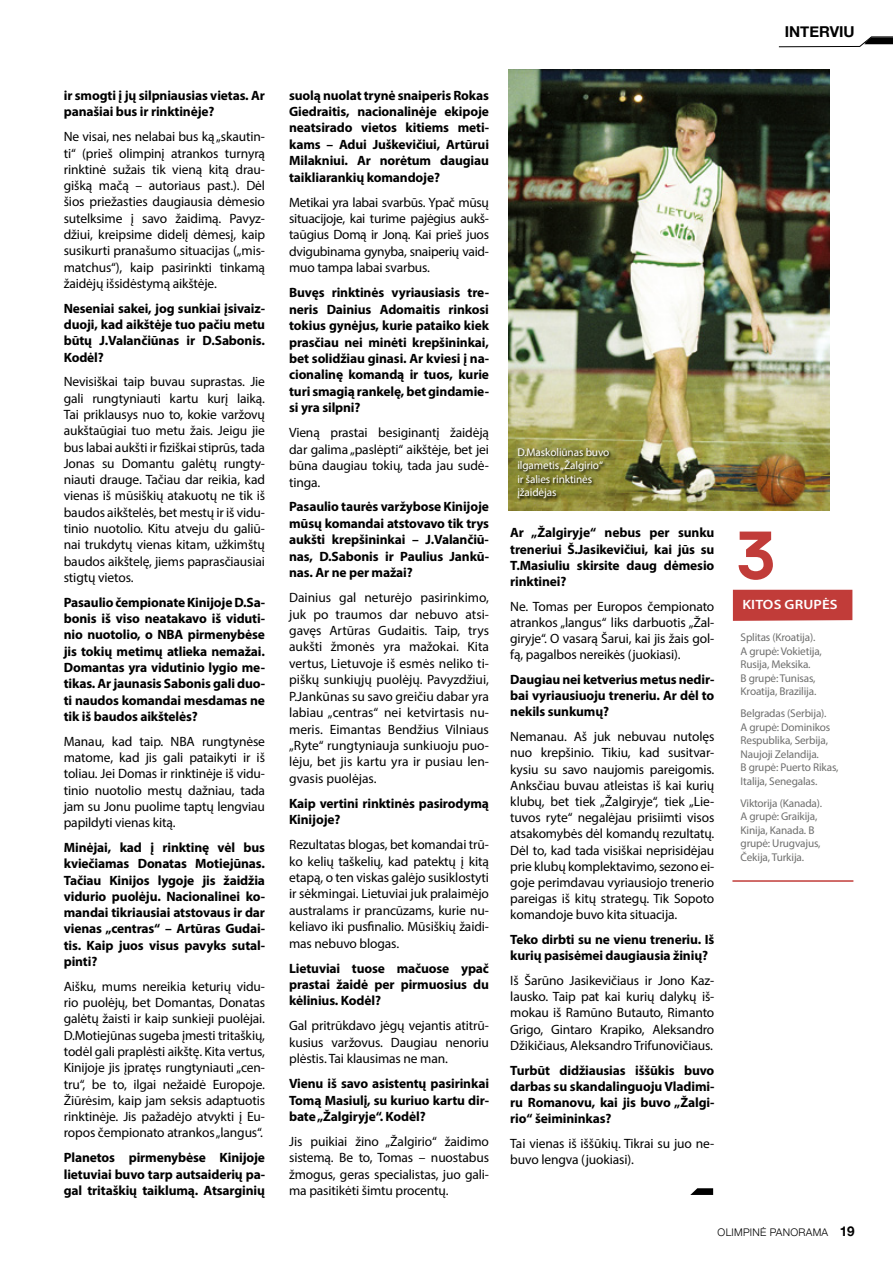
<style>
.page{position:relative;width:893px;height:1263px;background:#fff}
.page>*{position:absolute;margin:0;border:0;box-sizing:border-box;transform-origin:0 0}
.t1{font:66px "Axis";color:#c13c39}
.t2{font:700 15px "Helvetica Neue";color:#000}
.t3{font:13.5px/16.4px "Myriad Pro";letter-spacing:-.01em;color:#000;text-align:justify}
.t4{font:700 13.5px/16.5px "Myriad Pro";letter-spacing:-.01em;color:#000;text-align:justify}
.t5{font:600 13.5px "Myriad Pro";letter-spacing:.01em;color:#fff;scale:1.11 1}
.t6{font:11.25px/13.5px "Myriad Pro";letter-spacing:-.015em;color:#6f6f6e}
.t7{font:11.25px/13.5px "Myriad Pro";letter-spacing:-.01em;color:#fff}
.t8{font:300 10.5px "Helvetica Neue";letter-spacing:.025em;color:#000}
.s1{font-weight:700;font-size:13.5px}
</style>
<div class="page">
<svg style="left:778px;top:36px;width:115px;height:12px"></svg>
<svg style="left:690px;top:1188px;width:23px;height:7px"></svg>
<img style="left:509px;top:69px;width:320px;height:441px">
<div style="left:518px;top:447px;width:94px;height:54px;background:#000;opacity:.75"></div>
<div style="left:733px;top:590px;width:119px;height:31px;background:#c13c39"></div>
<hr style="left:732px;top:880px;width:121px;height:2px;background:#c13c39">
<p class="t4" style="left:64px;top:87px;width:203px">ir smogti į jų silpniausias vietas. Ar panašiai bus ir rinktinėje?</p>
<p class="t3" style="left:64px;top:128px;width:203px">Ne visai, nes nelabai bus ką „skautin&shy;ti“ (prieš olimpinį atrankos turnyrą rinktinė sužais tik vieną kitą drau&shy;gišką mačą – autoriaus past.). Dėl šios priežasties daugiausia dėmesio sutelksime į savo žaidimą. Pavyz&shy;džiui, kreipsime didelį dėmesį, kaip susikurti pranašumo situacijas („mis&shy;matchus“), kaip pasirinkti tinkamą žaidėjų išsidėstymą aikštėje.</p>
<p class="t4" style="left:64px;top:300px;width:203px">Neseniai sakei, jog sunkiai įsivaiz&shy;duoji, kad aikštėje tuo pačiu metu būtų J.Valančiūnas ir D.Sabonis.<br>Kodėl?</p>
<p class="t3" style="left:64px;top:373px;width:203px">Nevisiškai taip buvau suprastas. Jie gali rungtyniauti kartu kurį laiką.<br>Tai priklausys nuo to, kokie varžovų aukštaūgiai tuo metu žais. Jeigu jie bus labai aukšti ir fiziškai stiprūs, tada Jonas su Domantu galėtų rungty&shy;niauti drauge. Tačiau dar reikia, kad vienas iš mūsiškių atakuotų ne tik iš baudos aikštelės, bet mestų ir iš vidu&shy;tinio nuotolio. Kitu atveju du galiū&shy;nai trukdytų vienas kitam, užkimštų baudos aikštelę, jiems paprasčiausiai stigtų vietos.</p>
<p class="t4" style="left:64px;top:594px;width:203px">Pasaulio čempionate Kinijoje D.Sa&shy;bonis iš viso neatakavo iš viduti&shy;nio nuotolio, o NBA pirmenybėse jis tokių metimų atlieka nemažai.<br>Domantas yra vidutinio lygio me&shy;tikas. Ar jaunasis Sabonis gali duo&shy;ti naudos komandai mesdamas ne tik iš baudos aikštelės?</p>
<p class="t3" style="left:64px;top:733px;width:203px">Manau, kad taip. NBA rungtynėse matome, kad jis gali pataikyti ir iš toliau. Jei Domas ir rinktinėje iš vidu&shy;tinio nuotolio mestų dažniau, tada jam su Jonu puolime taptų lengviau papildyti vienas kitą.</p>
<p class="t4" style="left:64px;top:839px;width:203px">Minėjai, kad į rinktinę vėl bus kviečiamas Donatas Motiejūnas.<br>Tačiau Kinijos lygoje jis žaidžia vidurio puolėju. Nacionalinei ko&shy;mandai tikriausiai atstovaus ir dar vienas „centras“ – Artūras Gudai&shy;tis. Kaip juos visus pavyks sutal&shy;pinti?</p>
<p class="t3" style="left:64px;top:978px;width:203px">Aišku, mums nereikia keturių vidu&shy;rio puolėjų, bet Domantas, Donatas galėtų žaisti ir kaip sunkieji puolėjai.<br>D.Motiejūnas sugeba įmesti tritaškių, todėl gali praplėsti aikštę. Kita vertus, Kinijoje jis įpratęs rungtyniauti „cen&shy;tru“, be to, ilgai nežaidė Europoje.<br>Žiūrėsim, kaip jam seksis adaptuotis rinktinėje. Jis pažadėjo atvykti į Eu&shy;ropos čempionato atrankos „langus“.</p>
<p class="t4" style="left:64px;top:1149px;width:203px">Planetos pirmenybėse Kinijoje lietuviai buvo tarp autsaiderių pa&shy;gal tritaškių taiklumą. Atsarginių</p>
<p class="t4" style="left:289px;top:86px;width:201px">suolą nuolat trynė snaiperis Rokas Giedraitis, nacionalinėje ekipoje neatsirado vietos kitiems meti&shy;kams – Adui Juškevičiui, Artūrui Milakniui. Ar norėtum daugiau taikliarankių komandoje?</p>
<p class="t3" style="left:289px;top:194px;width:201px">Metikai yra labai svarbūs. Ypač mūsų situacijoje, kai turime pajėgius aukš&shy;taūgius Domą ir Joną. Kai prieš juos dvigubinama gynyba, snaiperių vaid&shy;muo tampa labai svarbus.</p>
<p class="t4" style="left:289px;top:284px;width:201px">Buvęs rinktinės vyriausiasis tre&shy;neris Dainius Adomaitis rinkosi tokius gynėjus, kurie pataiko kiek prasčiau nei minėti krepšininkai, bet solidžiau ginasi. Ar kviesi į na&shy;cionalinę komandą ir tuos, kurie turi smagią rankelę, bet gindamie&shy;si yra silpni?</p>
<p class="t3" style="left:289px;top:424px;width:201px">Vieną prastai besiginantį žaidėją dar galima „paslėpti“ aikštėje, bet jei būna daugiau tokių, tada jau sudė&shy;tinga.</p>
<p class="t4" style="left:289px;top:498px;width:201px">Pasaulio taurės varžybose Kinijoje mūsų komandai atstovavo tik trys aukšti krepšininkai – J.Valančiū&shy;nas, D.Sabonis ir Paulius Jankū&shy;nas. Ar ne per mažai?</p>
<p class="t3" style="left:289px;top:589px;width:201px">Dainius gal neturėjo pasirinkimo, juk po traumos dar nebuvo atsi&shy;gavęs Artūras Gudaitis. Taip, trys aukšti žmonės yra mažokai. Kita vertus, Lietuvoje iš esmės neliko ti&shy;piškų sunkiųjų puolėjų. Pavyzdžiui, P.Jankūnas su savo greičiu dabar yra labiau „centras“ nei ketvirtasis nu&shy;meris. Eimantas Bendžius Vilniaus „Ryte“ rungtyniauja sunkiuoju puo&shy;lėju, bet jis kartu yra ir pusiau len&shy;gvasis puolėjas.</p>
<p class="t4" style="left:289px;top:794px;width:201px">Kaip vertini rinktinės pasirodymą<br>Kinijoje?</p>
<p class="t3" style="left:289px;top:836px;width:201px">Rezultatas blogas, bet komandai trū&shy;ko kelių taškelių, kad patektų į kitą etapą, o ten viskas galėjo susiklostyti ir sėkmingai. Lietuviai juk pralaimėjo australams ir prancūzams, kurie nu&shy;keliavo iki pusfinalio. Mūsiškių žaidi&shy;mas nebuvo blogas.</p>
<p class="t4" style="left:289px;top:959px;width:201px">Lietuviai tuose mačuose ypač prastai žaidė per pirmuosius du kėlinius. Kodėl?</p>
<p class="t3" style="left:289px;top:1017px;width:201px">Gal pritrūkdavo jėgų vejantis atitrū&shy;kusius varžovus. Daugiau nenoriu plėstis. Tai klausimas ne man.</p>
<p class="t4" style="left:289px;top:1075px;width:201px">Vienu iš savo asistentų pasirinkai Tomą Masiulį, su kuriuo kartu dir&shy;bate „Žalgiryje“. Kodėl?</p>
<p class="t3" style="left:289px;top:1133px;width:201px">Jis puikiai žino „Žalgirio“ žaidimo sistemą. Be to, Tomas – nuostabus žmogus, geras specialistas, juo gali&shy;ma pasitikėti šimtu procentų.</p>
<p class="t2" style="left:785px;top:20px;width:71px">INTERVIU</p>
<p class="t7" style="left:517px;top:445px;width:94px">D.Maskoliūnas buvo ilgametis „Žalgirio“ ir šalies rinktinės įžaidėjas</p>
<p class="t4" style="left:510px;top:524px;width:206px">Ar „Žalgiryje“ nebus per sunku treneriui Š.Jasikevičiui, kai jūs su T.Masiuliu skirsite daug dėmesio rinktinei?</p>
<p class="t3" style="left:510px;top:598px;width:206px">Ne. Tomas per Europos čempionato atrankos „langus“ liks darbuotis „Žal&shy;giryje“. O vasarą Šarui, kai jis žais gol&shy;fą, pagalbos nereikės (juokiasi).</p>
<p class="t4" style="left:510px;top:671px;width:206px">Daugiau nei ketverius metus nedir&shy;bai vyriausiuoju treneriu. Ar dėl to nekils sunkumų?</p>
<p class="t3" style="left:510px;top:728px;width:206px">Nemanau. Aš juk nebuvau nutolęs nuo krepšinio. Tikiu, kad susitvar&shy;kysiu su savo naujomis pareigomis.<br>Anksčiau buvau atleistas iš kai kurių klubų, bet tiek „Žalgiryje“, tiek „Lie&shy;tuvos ryte“ negalėjau prisiimti visos atsakomybės dėl komandų rezultatų.<br>Dėl to, kad tada visiškai neprisidėjau prie klubų komplektavimo, sezono ei&shy;goje perimdavau vyriausiojo trenerio pareigas iš kitų strategų. Tik Sopoto komandoje buvo kita situacija.</p>
<p class="t4" style="left:510px;top:931px;width:206px">Teko dirbti su ne vienu treneriu. Iš kurių pasisėmei daugiausia žinių?</p>
<p class="t3" style="left:510px;top:972px;width:206px">Iš Šarūno Jasikevičiaus ir Jono Kaz&shy;lausko. Taip pat kai kurių dalykų iš&shy;mokau iš Ramūno Butauto, Rimanto Grigo, Gintaro Krapiko, Aleksandro Džikičiaus, Aleksandro Trifunovičiaus.</p>
<p class="t4" style="left:510px;top:1061px;width:206px">Turbūt didžiausias iššūkis buvo darbas su skandalinguoju Vladimi&shy;ru Romanovu, kai jis buvo „Žalgi&shy;rio“ šeimininkas?</p>
<p class="t3" style="left:510px;top:1135px;width:206px">Tai vienas iš iššūkių. Tikrai su juo ne&shy;buvo lengva (juokiasi).</p>
<h1 class="t1" style="left:734px;top:517px;width:43px">3</h1>
<p class="t5" style="left:742px;top:596px;width:87px">KITOS GRUPĖS</p>
<p class="t6" style="left:741px;top:630px;width:83px">Splitas (Kroatija).<br>A grupė: Vokietija,<br>Rusija, Meksika.<br>B grupė: Tunisas,<br>Kroatija, Brazilija.</p>
<p class="t6" style="left:741px;top:706px;width:99px">Belgradas (Serbija).<br>A grupė: Dominikos<br>Respublika, Serbija,<br>Naujoji Zelandija.<br>B grupė: Puerto Rikas,<br>Italija, Senegalas.</p>
<p class="t6" style="left:741px;top:796px;width:83px">Viktorija (Kanada).<br>A grupė: Graikija,<br>Kinija, Kanada. B grupė: Urugvajus,<br>Čekija, Turkija.</p>
<p class="t8" style="left:718px;top:1224px;width:139px">OLIMPINĖ PANORAMA <span class="s1">19</span></p>
</div>
